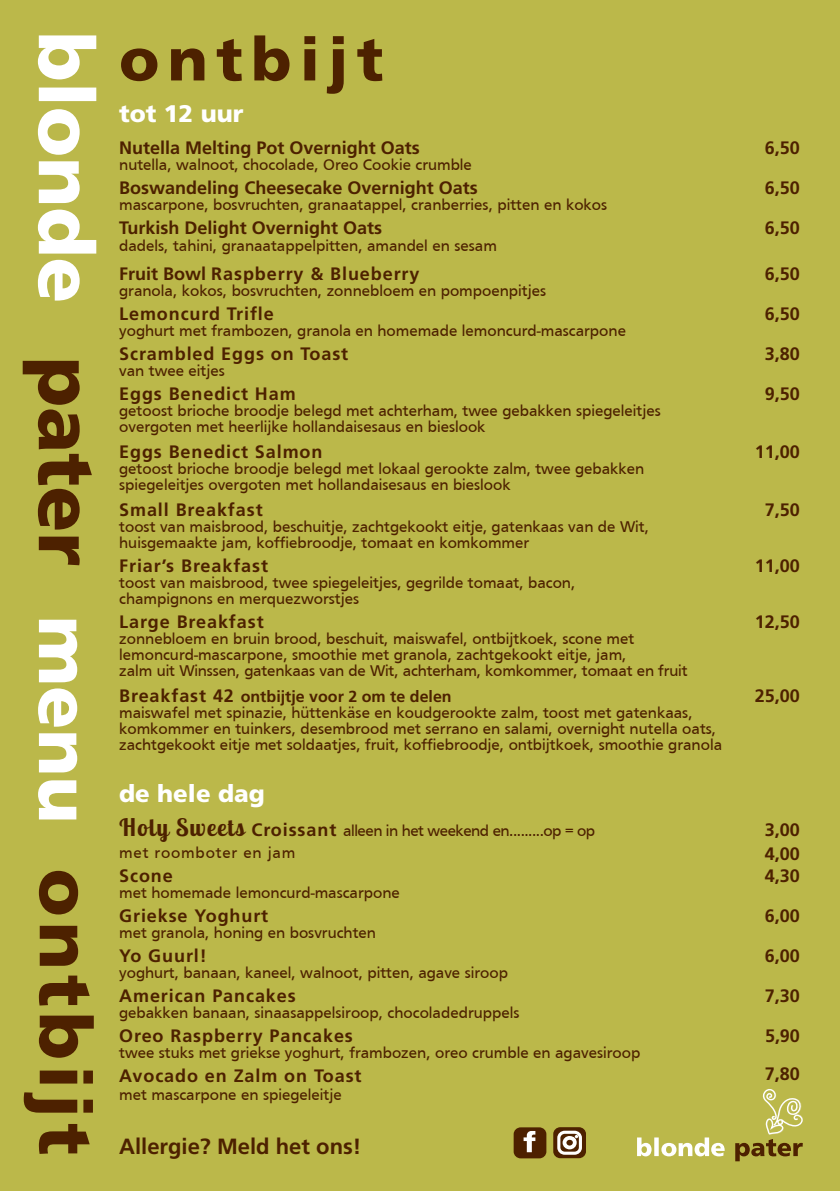
<style>
.page{position:relative;width:840px;height:1191px;background:#fff}
.page>*{position:absolute;margin:0;border:0;box-sizing:border-box;transform-origin:0 0}
.t1{font:900 72px "Frutiger LT Std";letter-spacing:.07em;color:#4d2100}
.t2{font:900 60px "Frutiger LT Std";letter-spacing:.14em;color:#4d2100}
.t3{font:900 24px "Frutiger LT Std";color:#fff}
.t4{font:700 22px "Frutiger LT Std";color:#4d2100}
.t5{font:700 18px "Frutiger LT Std";letter-spacing:.05em;color:#4d2100}
.t6{font:700 18px "Frutiger LT Std";color:#4d2100}
.t7{font:16px/16px "Frutiger";color:#4d2100}
.t8{font:16px "Frutiger";letter-spacing:-.03em;color:#4d2100}
.t9{font:700 16px "Frutiger LT Std";color:#4d2100}
.t10{font:16px "Frutiger";letter-spacing:.05em;color:#4d2100}
.s1{font-size:18px}
.s2{font-family:"Lobster Two";font-weight:700;font-size:24px}
.s3{font-family:"Frutiger LT Std";font-weight:700;font-size:18px}
</style>
<div class="page">
<div style="left:0;top:0;width:839px;height:1191px;background:#bbb84a"></div>
<svg style="left:38px;top:619px;width:39px;height:200px"></svg>
<svg style="left:23px;top:361px;width:69px;height:204px"></svg>
<svg style="left:38px;top:35px;width:58px;height:265px"></svg>
<div style="left:513px;top:1127px;width:33px;height:31px;background:#4d2100;border-radius:7px"></div>
<svg style="left:553px;top:1127px;width:32px;height:31px"></svg>
<div style="left:557px;top:1130px;width:24px;height:24px;border:3px solid #fff;border-radius:6px"></div>
<div style="left:562px;top:1136px;width:14px;height:13px;border:4px solid #fff;border-radius:50%"></div>
<svg style="left:574px;top:1135px;width:4px;height:3px"></svg>
<svg style="left:523px;top:1131px;width:12px;height:21px"></svg>
<svg style="left:637px;top:1137px;width:87px;height:19px"></svg>
<svg style="left:735px;top:1089px;width:68px;height:72px"></svg>
<h1 class="t1" style="left:108px;top:868px;width:288px;rotate:90deg">ontbijt</h1>
<h2 class="t2" style="left:119px;top:23px;width:265px">ontbijt</h2>
<h3 class="t3" style="left:119px;top:99px;width:126px">tot 12 uur</h3>
<p class="t6" style="left:119px;top:137px;width:302px">Nutella Melting Pot Overnight Oats</p>
<p class="t5" style="left:764px;top:137px;width:37px">6,50</p>
<p class="t7" style="left:119px;top:156px;width:354px">nutella, walnoot, chocolade, Oreo Cookie crumble</p>
<p class="t6" style="left:119px;top:177px;width:360px">Boswandeling Cheesecake Overnight Oats</p>
<p class="t5" style="left:764px;top:177px;width:37px">6,50</p>
<p class="t7" style="left:119px;top:196px;width:489px">mascarpone, bosvruchten, granaatappel, cranberries, pitten en kokos</p>
<p class="t6" style="left:119px;top:217px;width:264px">Turkish Delight Overnight Oats</p>
<p class="t5" style="left:764px;top:217px;width:37px">6,50</p>
<p class="t7" style="left:119px;top:237px;width:379px">dadels, tahini, granaatappelpitten, amandel en sesam</p>
<p class="t5" style="left:119px;top:263px;width:302px">Fruit Bowl Raspberry &amp; Blueberry</p>
<p class="t5" style="left:764px;top:263px;width:37px">6,50</p>
<p class="t7" style="left:119px;top:283px;width:428px">granola, kokos, bosvruchten, zonnebloem en pompoenpitjes</p>
<p class="t5" style="left:119px;top:303px;width:156px">Lemoncurd Trifle</p>
<p class="t5" style="left:764px;top:303px;width:37px">6,50</p>
<p class="t7" style="left:119px;top:323px;width:508px">yoghurt met frambozen, granola en homemade lemoncurd-mascarpone</p>
<p class="t5" style="left:119px;top:343px;width:230px">Scrambled Eggs on Toast</p>
<p class="t5" style="left:764px;top:343px;width:37px">3,80</p>
<p class="t7" style="left:119px;top:363px;width:107px">van twee eitjes</p>
<p class="t5" style="left:119px;top:383px;width:178px">Eggs Benedict Ham</p>
<p class="t5" style="left:764px;top:383px;width:37px">9,50</p>
<p class="t7" style="left:119px;top:403px;width:543px">getoost brioche broodje belegd met achterham, twee gebakken spiegeleitjes overgoten met heerlijke hollandaisesaus en bieslook</p>
<p class="t5" style="left:119px;top:441px;width:205px">Eggs Benedict Salmon</p>
<p class="t5" style="left:754px;top:441px;width:47px">11,00</p>
<p class="t7" style="left:119px;top:461px;width:526px">getoost brioche broodje belegd met lokaal gerookte zalm, twee gebakken spiegeleitjes overgoten met hollandaisesaus en bieslook</p>
<p class="t5" style="left:119px;top:499px;width:145px">Small Breakfast</p>
<p class="t5" style="left:764px;top:499px;width:37px">7,50</p>
<p class="t7" style="left:119px;top:519px;width:531px">toost van maisbrood, beschuitje, zachtgekookt eitje, gatenkaas van de Wit, huisgemaakte jam, koffiebroodje, tomaat en komkommer</p>
<p class="t5" style="left:119px;top:555px;width:150px">Friar’s Breakfast</p>
<p class="t5" style="left:754px;top:555px;width:47px">11,00</p>
<p class="t7" style="left:119px;top:575px;width:457px">toost van maisbrood, twee spiegeleitjes, gegrilde tomaat, bacon, champignons en merquezworstjes</p>
<p class="t5" style="left:119px;top:611px;width:146px">Large Breakfast</p>
<p class="t5" style="left:754px;top:611px;width:47px">12,50</p>
<p class="t7" style="left:119px;top:631px;width:569px">zonnebloem en bruin brood, beschuit, maiswafel, ontbijtkoek, scone met lemoncurd-mascarpone, smoothie met granola, zachtgekookt eitje, jam,<br>zalm uit Winssen, gatenkaas van de Wit, achterham, komkommer, tomaat en fruit</p>
<p class="t9" style="left:119px;top:687px;width:334px"><span class="s1">Breakfast 42</span> ontbijtje voor 2 om te delen</p>
<p class="t5" style="left:754px;top:685px;width:47px">25,00</p>
<p class="t7" style="left:119px;top:705px;width:604px">maiswafel met spinazie, hüttenkäse en koudgerookte zalm, toost met gatenkaas, komkommer en tuinkers, desembrood met serrano en salami, overnight nutella oats, zachtgekookt eitje met soldaatjes, fruit, koffiebroodje, ontbijtkoek, smoothie granola</p>
<h3 class="t3" style="left:119px;top:779px;width:147px">de hele dag</h3>
<p class="t8" style="left:119px;top:822px;width:477px"><span class="s2">Holy Sweets</span> <span class="s3">Croissant</span> alleen in het weekend en.........op = op</p>
<p class="t5" style="left:764px;top:819px;width:37px">3,00</p>
<p class="t10" style="left:119px;top:844px;width:177px">met roomboter en jam</p>
<p class="t5" style="left:764px;top:843px;width:37px">4,00</p>
<p class="t5" style="left:119px;top:865px;width:55px">Scone</p>
<p class="t5" style="left:764px;top:865px;width:37px">4,30</p>
<p class="t7" style="left:119px;top:885px;width:282px">met homemade lemoncurd-mascarpone</p>
<p class="t5" style="left:119px;top:905px;width:150px">Griekse Yoghurt</p>
<p class="t5" style="left:764px;top:905px;width:37px">6,00</p>
<p class="t7" style="left:119px;top:925px;width:258px">met granola, honing en bosvruchten</p>
<p class="t5" style="left:119px;top:945px;width:89px">Yo Guurl!</p>
<p class="t5" style="left:764px;top:945px;width:37px">6,00</p>
<p class="t7" style="left:119px;top:965px;width:390px">yoghurt, banaan, kaneel, walnoot, pitten, agave siroop</p>
<p class="t5" style="left:119px;top:985px;width:178px">American Pancakes</p>
<p class="t5" style="left:764px;top:985px;width:37px">7,30</p>
<p class="t7" style="left:119px;top:1005px;width:401px">gebakken banaan, sinaasappelsiroop, chocoladedruppels</p>
<p class="t5" style="left:119px;top:1025px;width:235px">Oreo Raspberry Pancakes</p>
<p class="t5" style="left:764px;top:1025px;width:36px">5,90</p>
<p class="t7" style="left:119px;top:1045px;width:522px">twee stuks met griekse yoghurt, frambozen, oreo crumble en agavesiroop</p>
<p class="t5" style="left:119px;top:1065px;width:244px">Avocado en Zalm on Toast</p>
<p class="t5" style="left:764px;top:1063px;width:37px">7,80</p>
<p class="t7" style="left:119px;top:1086px;width:224px">met mascarpone en spiegeleitje</p>
<h3 class="t4" style="left:119px;top:1133px;width:244px">Allergie? Meld het ons!</h3>
</div>
